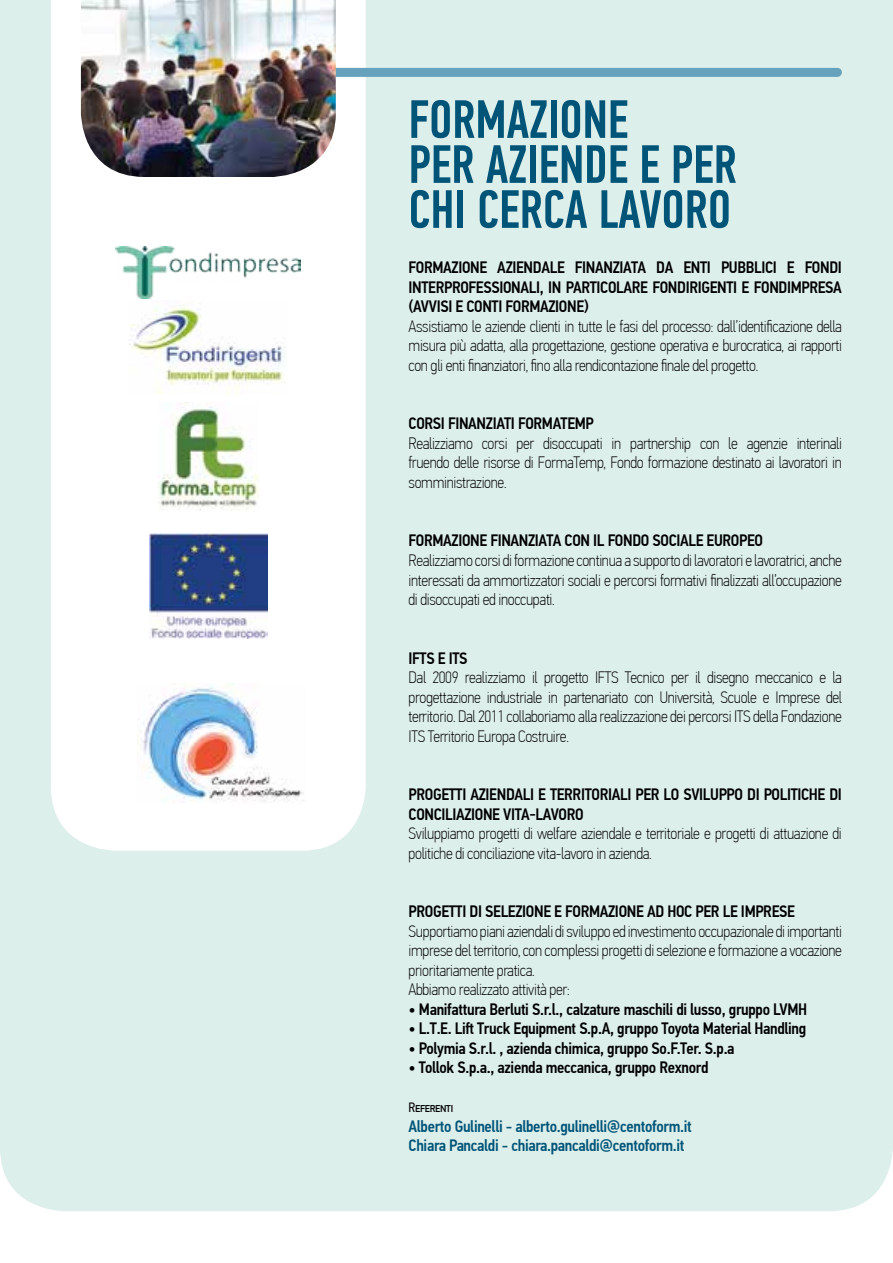
<style>
.page{position:relative;width:893px;height:1263px;background:#fff}
.page>*{position:absolute;margin:0;border:0;box-sizing:border-box;transform-origin:0 0}
.t1{font:500 54px/45px "PF Din Text Comp Pro";color:#005478}
.t2{font:100 16.5px/19.5px "PF Din Text Cond Pro";letter-spacing:-.02em;color:#000;text-align:justify}
.t3{font:500 16.5px/19.5px "PF Din Text Cond Pro";letter-spacing:-.02em;color:#000;text-align:justify}
.t4{font:500 16.5px/19.5px "PF Din Text Cond Pro";letter-spacing:-.02em;color:#005478}
.t5{font:13.5px "PF Din Text Cond Pro";letter-spacing:-.02em;color:#000}
</style>
<div class="page">
<div style="left:0;top:0;width:893px;height:1211px;background:#ddefeb"></div>
<svg style="left:51px;top:0;width:315px;height:851px"></svg>
<div style="left:211px;top:68px;width:626px;height:9px;background:#67a2bd"></div>
<img style="left:116px;top:247px;width:185px;height:52px">
<img style="left:130px;top:301px;width:157px;height:93px">
<img style="left:158px;top:403px;width:101px;height:108px">
<img style="left:150px;top:533px;width:117px;height:106px">
<img style="left:137px;top:683px;width:169px;height:121px">
<img style="left:81px;top:0;width:255px;height:177px">
<h1 class="t1" style="left:409px;top:98px;width:330px">FORMAZIONE<br>PER AZIENDE E PER<br>CHI CERCA LAVORO</h1>
<p class="t3" style="left:409px;top:258px;width:435px">FORMAZIONE AZIENDALE FINANZIATA DA ENTI PUBBLICI E FONDI INTERPROFESSIONALI, IN PARTICOLARE FONDIRIGENTI E FONDIMPRESA (AVVISI E CONTI FORMAZIONE)</p>
<p class="t2" style="left:409px;top:316px;width:435px">Assistiamo le aziende clienti in tutte le fasi del processo: dall’identificazione della misura più adatta, alla progettazione, gestione operativa e burocratica, ai rapporti con gli enti finanziatori, fino alla rendicontazione finale del progetto.</p>
<p class="t3" style="left:409px;top:414px;width:187px">CORSI FINANZIATI FORMATEMP</p>
<p class="t2" style="left:409px;top:433px;width:435px">Realizziamo corsi per disoccupati in partnership con le agenzie interinali fruendo delle risorse di FormaTemp, Fondo formazione destinato ai lavoratori in somministrazione.</p>
<p class="t3" style="left:409px;top:531px;width:356px">FORMAZIONE FINANZIATA CON IL FONDO SOCIALE EUROPEO</p>
<p class="t2" style="left:409px;top:550px;width:435px">Realizziamo corsi di formazione continua a supporto di lavoratori e lavoratrici, anche interessati da ammortizzatori sociali e percorsi formativi finalizzati all’occupazione di disoccupati ed inoccupati.</p>
<p class="t3" style="left:409px;top:648px;width:60px">IFTS E ITS</p>
<p class="t2" style="left:409px;top:667px;width:435px">Dal 2009 realizziamo il progetto IFTS Tecnico per il disegno meccanico e la progettazione industriale in partenariato con Università, Scuole e Imprese del territorio. Dal 2011 collaboriamo alla realizzazione dei percorsi ITS della Fondazione ITS Territorio Europa Costruire.</p>
<p class="t3" style="left:409px;top:785px;width:435px">PROGETTI AZIENDALI E TERRITORIALI PER LO SVILUPPO DI POLITICHE DI<br>CONCILIAZIONE VITA-LAVORO</p>
<p class="t2" style="left:409px;top:823px;width:435px">Sviluppiamo progetti di welfare aziendale e territoriale e progetti di attuazione di politiche di conciliazione vita-lavoro in azienda.</p>
<p class="t3" style="left:409px;top:902px;width:388px">PROGETTI DI SELEZIONE E FORMAZIONE AD HOC PER LE IMPRESE</p>
<p class="t2" style="left:409px;top:921px;width:435px;text-align:left">Supportiamo piani aziendali di sviluppo ed investimento occupazionale di importanti imprese del territorio, con complessi progetti di selezione e formazione a vocazione prioritariamente pratica.<br>Abbiamo realizzato attività per:</p>
<p class="t3" style="left:409px;top:999px;width:400px">• Manifattura Berluti S.r.l., calzature maschili di lusso, gruppo LVMH</p>
<p class="t3" style="left:409px;top:1019px;width:399px">• L.T.E. Lift Truck Equipment S.p.A, gruppo Toyota Material Handling</p>
<p class="t3" style="left:409px;top:1038px;width:328px">• Polymia S.r.l. , azienda chimica, gruppo So.F.Ter. S.p.a</p>
<p class="t3" style="left:409px;top:1058px;width:301px">• Tollok S.p.a., azienda meccanica, gruppo Rexnord</p>
<p class="t5" style="left:409px;top:1099px;width:46px">Referenti</p>
<p class="t4" style="left:409px;top:1116px;width:285px">Alberto Gulinelli - alberto.gulinelli@centoform.it<br>Chiara Pancaldi - chiara.pancaldi@centoform.it</p>
</div>
